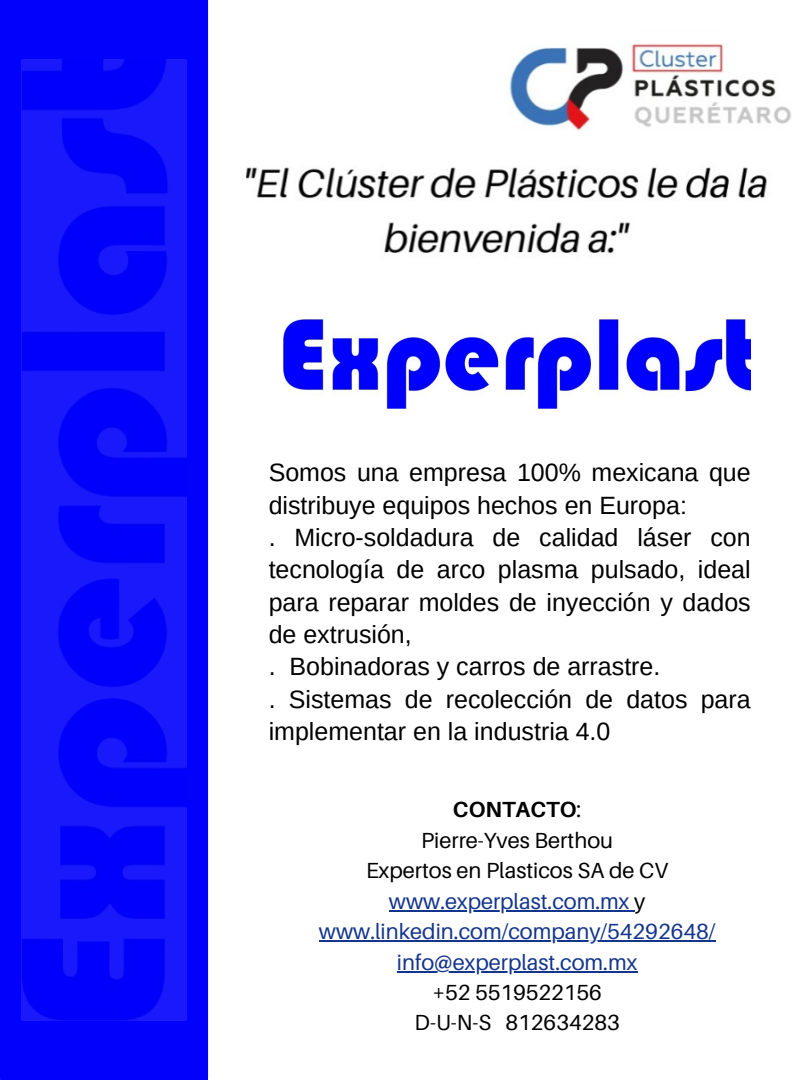
<style>
.page{position:relative;width:810px;height:1080px;background:#fff}
.page>*{position:absolute;margin:0;border:0;box-sizing:border-box;transform-origin:0 0}
.t1{font:25px/32.4px "Arimo";color:#000}
.t2{font:21.88px/30.5px "Aileron";color:#14358c;text-align:center}
.t3{font:21.88px/30.5px "Aileron";color:#000;text-align:center}
.s1{font-weight:700;color:#000}
.s2{color:#000}
</style>
<div class="page">
<img style="left:245px;top:44px;width:546px;height:210px">
<img style="left:284px;top:320px;width:467px;height:88px">
<div style="left:0;top:0;width:208px;height:1080px;background:#0101fc"></div>
<hr style="left:389px;top:910px;width:245px;height:2px;background:#14358c">
<hr style="left:319px;top:940px;width:396px;height:2px;background:#14358c">
<hr style="left:397px;top:971px;width:240px;height:2px;background:#14358c">
<img style="left:22px;top:59px;width:165px;height:962px">
<p class="t1" style="left:269px;top:456px;width:484px">Somos una empresa 100% mexicana que distribuye equipos hechos en Europa:<br>. Micro-soldadura de calidad láser con tecnología de arco plasma pulsado, ideal para reparar moldes de inyección y dados de extrusión,<br>. Bobinadoras y carros de arrastre.<br>. Sistemas de recolección de datos para implementar en la industria 4.0</p>
<p class="t2" style="left:319px;top:794px;width:398px"><span class="s1">CONTACTO</span><span class="s2">:<br>Pierre-Yves Berthou<br>Expertos en Plasticos SA de CV </span>www.experplast.com.mx <span class="s2">y </span>www.linkedin.com/company/54292648/ info@experplast.com.mx</p>
<p class="t3" style="left:415px;top:977px;width:207px">+52 5519522156<br>D-U-N-S 812634283</p>
</div>
